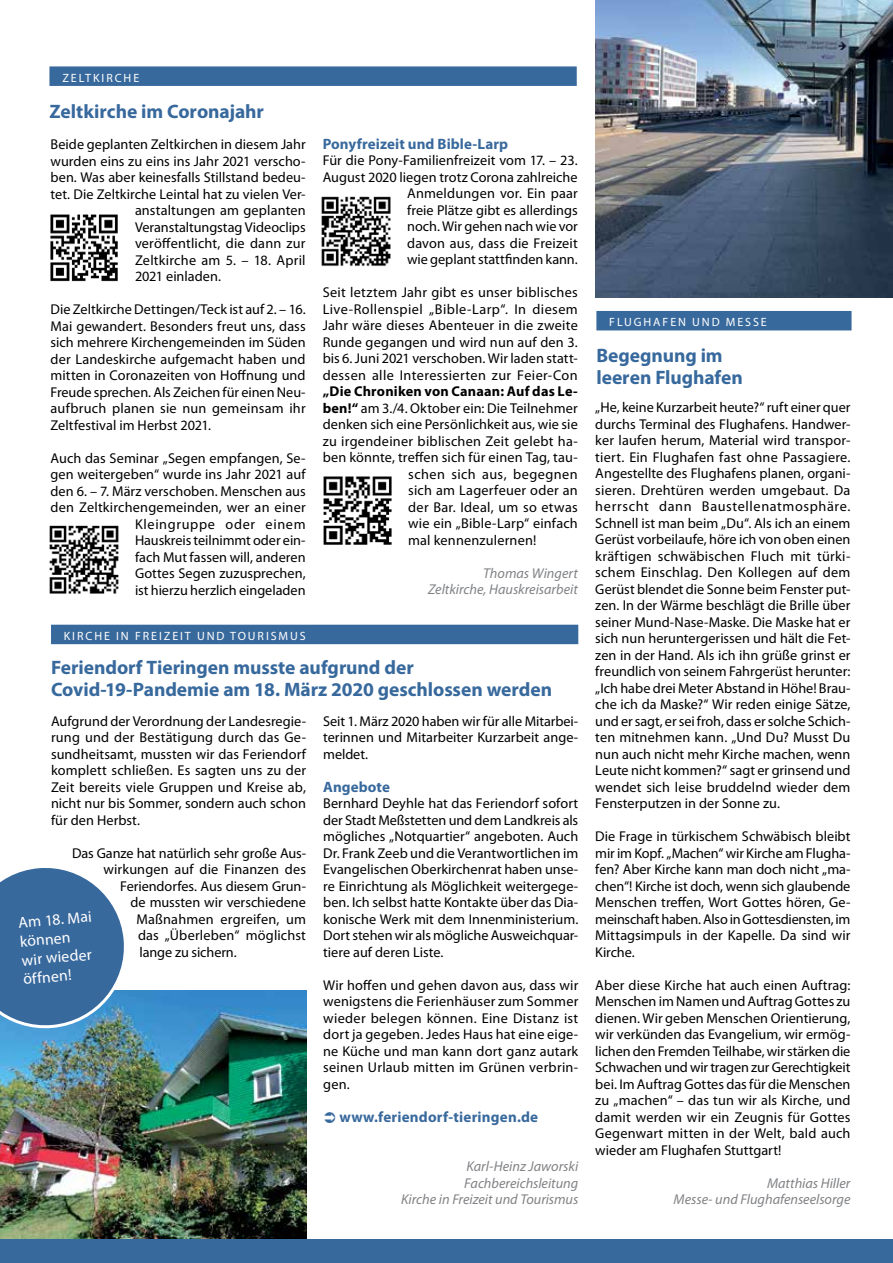
<style>
.page{position:relative;width:893px;height:1263px;background:#fff}
.page>*{position:absolute;margin:0;border:0;box-sizing:border-box;transform-origin:0 0}
.t1{font:700 19.5px/22.5px "Myriad Pro";letter-spacing:-.005em;color:#38699d}
.t2{font:15.75px/18.9px "Myriad Pro";color:#fff}
.t3{font:700 15px "Myriad Pro";letter-spacing:.01em;color:#38699d}
.t4{font:14.25px/16.5px "Myriad Pro";letter-spacing:.005em;color:#000;text-align:justify}
.t5{font:italic 14.25px/16.5px "Myriad Pro";color:#808285;text-align:right}
.t6{font:700 14.25px "Myriad Pro";letter-spacing:.015em;color:#000}
.t7{font:14.25px "Myriad Pro";letter-spacing:.03em;color:#000}
.t8{font:12px "Myriad Pro";letter-spacing:.16em;color:#fff}
.s1{font-weight:700}
</style>
<div class="page">
<img style="left:595px;top:0;width:298px;height:297px">
<div style="left:49px;top:66px;width:528px;height:20px;background:#38699d"></div>
<div style="left:51px;top:625px;width:527px;height:19px;background:#38699d"></div>
<div style="left:596px;top:311px;width:255px;height:19px;background:#38699d"></div>
<img style="left:50px;top:214px;width:68px;height:68px">
<img style="left:49px;top:525px;width:70px;height:69px">
<img style="left:321px;top:196px;width:70px;height:70px">
<img style="left:323px;top:476px;width:69px;height:69px">
<img style="left:0;top:990px;width:306px;height:249px">
<div style="left:0;top:1239px;width:893px;height:24px;background:#38699d"></div>
<svg style="left:0;top:868px;width:129px;height:162px;background:#537fac"></svg>
<p class="t8" style="left:62px;top:70px;width:78px">ZELTKIRCHE</p>
<h1 class="t1" style="left:49px;top:99px;width:216px">Zeltkirche im Coronajahr</h1>
<p class="t4" style="left:51px;top:136px;width:257px">Beide geplanten Zeltkirchen in diesem Jahr</p>
<p class="t4" style="left:51px;top:152px;width:257px">wurden eins zu eins ins Jahr 2021 verscho-</p>
<p class="t4" style="left:51px;top:169px;width:257px">ben. Was aber keinesfalls Stillstand bedeu-</p>
<p class="t4" style="left:51px;top:185px;width:257px">tet. Die Zeltkirche Leintal hat zu vielen Ver-</p>
<p class="t4" style="left:135px;top:202px;width:172px">anstaltungen am geplanten</p>
<p class="t4" style="left:135px;top:218px;width:172px">Veranstaltungstag Videoclips</p>
<p class="t4" style="left:135px;top:235px;width:172px">veröffentlicht, die dann zur</p>
<p class="t4" style="left:135px;top:251px;width:172px">Zeltkirche am 5. – 18. April</p>
<p class="t4" style="left:135px;top:268px;width:88px">2021 einladen.</p>
<p class="t4" style="left:51px;top:301px;width:257px">Die Zeltkirche Dettingen/Teck ist auf 2. – 16.<br>Mai gewandert. Besonders freut uns, dass sich mehrere Kirchengemeinden im Süden der Landeskirche aufgemacht haben und mitten in Coronazeiten von Hoffnung und Freude sprechen. Als Zeichen für einen Neu&shy;aufbruch planen sie nun gemeinsam ihr Zeltfestival im Herbst 2021.</p>
<p class="t4" style="left:51px;top:450px;width:257px;text-align:right">Auch das Seminar „Segen empfangen, Se&shy;gen weitergeben“ wurde ins Jahr 2021 auf den 6. – 7. März verschoben. Menschen aus den Zeltkirchengemeinden, wer an einer Kleingruppe oder einem<br>Hauskreis teilnimmt oder ein-<br>fach Mut fassen will, anderen<br>Gottes Segen zuzusprechen,<br>ist hierzu herzlich eingeladen</p>
<p class="t8" style="left:64px;top:628px;width:243px">KIRCHE IN FREIZEIT UND TOURISMUS</p>
<p class="t3" style="left:323px;top:134px;width:187px">Ponyfreizeit und Bible-Larp</p>
<p class="t4" style="left:323px;top:152px;width:257px;text-align:right">Für die Pony-Familienfreizeit vom 17. – 23.<br>August 2020 liegen trotz Corona zahlreiche Anmeldungen vor. Ein paar<br>freie Plätze gibt es allerdings<br>noch. Wir gehen nach wie vor<br>davon aus, dass die Freizeit<br>wie geplant stattfinden kann.</p>
<p class="t4" style="left:323px;top:284px;width:257px">Seit letztem Jahr gibt es unser biblisches Live-Rollenspiel „Bible-Larp“. In diesem Jahr wäre dieses Abenteuer in die zweite Runde gegangen und wird nun auf den 3. bis 6. Juni 2021 verschoben. Wir laden statt&shy;dessen alle Interessierten zur Feier-Con</p>
<p class="t6" style="left:323px;top:382px;width:257px">„Die Chroniken von Canaan: Auf das Le-</p>
<p class="t4" style="left:323px;top:399px;width:257px"><span class="s1">ben!“</span> am 3./4. Oktober ein: Die Teilnehmer</p>
<p class="t4" style="left:323px;top:416px;width:257px">denken sich eine Persönlichkeit aus, wie sie</p>
<p class="t4" style="left:323px;top:432px;width:257px">zu irgendeiner biblischen Zeit gelebt ha-</p>
<p class="t4" style="left:323px;top:449px;width:257px">ben könnte, treffen sich für einen Tag, tau-</p>
<p class="t7" style="left:408px;top:465px;width:171px">schen sich aus, begegnen</p>
<p class="t4" style="left:408px;top:482px;width:171px">sich am Lagerfeuer oder an</p>
<p class="t4" style="left:408px;top:498px;width:171px">der Bar. Ideal, um so etwas</p>
<p class="t4" style="left:408px;top:515px;width:171px">wie ein „Bible-Larp“ einfach</p>
<p class="t4" style="left:408px;top:531px;width:130px">mal kennenzulernen!</p>
<p class="t5" style="left:428px;top:564px;width:151px">Thomas Wingert<br>Zeltkirche, Hauskreisarbeit</p>
<h1 class="t1" style="left:51px;top:655px;width:503px">Feriendorf Tieringen musste aufgrund der<br>Covid-19-Pandemie am 18. März 2020 geschlossen werden</h1>
<p class="t4" style="left:51px;top:713px;width:257px">Aufgrund der Verordnung der Landesregie&shy;rung und der Bestätigung durch das Ge&shy;sundheitsamt, mussten wir das Feriendorf komplett schließen. Es sagten uns zu der Zeit bereits viele Gruppen und Kreise ab, nicht nur bis Sommer, sondern auch schon für den Herbst.</p>
<p class="t4" style="left:72px;top:845px;width:235px">Das Ganze hat natürlich sehr große Aus-</p>
<p class="t4" style="left:104px;top:861px;width:204px">wirkungen auf die Finanzen des</p>
<p class="t4" style="left:120px;top:878px;width:188px">Feriendorfes. Aus diesem Grun-</p>
<p class="t4" style="left:131px;top:894px;width:177px">de mussten wir verschiedene</p>
<p class="t4" style="left:137px;top:911px;width:171px">Maßnahmen ergreifen, um</p>
<p class="t4" style="left:138px;top:927px;width:169px">das „Überleben“ möglichst</p>
<p class="t4" style="left:140px;top:944px;width:99px">lange zu sichern.</p>
<p class="t4" style="left:323px;top:712px;width:257px">Seit 1. März 2020 haben wir für alle Mitarbei&shy;terinnen und Mitarbeiter Kurzarbeit ange&shy;meldet.</p>
<p class="t3" style="left:323px;top:777px;width:68px">Angebote</p>
<p class="t4" style="left:323px;top:795px;width:257px">Bernhard Deyhle hat das Feriendorf sofort der Stadt Meßstetten und dem Landkreis als mögliches „Notquartier“ angeboten. Auch Dr. Frank Zeeb und die Verantwortlichen im Evangelischen Oberkirchenrat haben unse&shy;re Einrichtung als Möglichkeit weitergege&shy;ben. Ich selbst hatte Kontakte über das Dia&shy;konische Werk mit dem Innenministerium.<br>Dort stehen wir als mögliche Ausweichquar&shy;tiere auf deren Liste.</p>
<p class="t4" style="left:323px;top:976px;width:257px">Wir hoffen und gehen davon aus, dass wir wenigstens die Ferienhäuser zum Sommer wieder belegen können. Eine Distanz ist dort ja gegeben. Jedes Haus hat eine eige&shy;ne Küche und man kann dort ganz autark seinen Urlaub mitten im Grünen verbrin&shy;gen.</p>
<p class="t3" style="left:339px;top:1107px;width:200px">www.feriendorf-tieringen.de</p>
<p class="t5" style="left:401px;top:1158px;width:179px">Karl-Heinz Jaworski<br>Fachbereichsleitung<br>Kirche in Freizeit und Tourismus</p>
<p class="t2" style="left:18px;top:913px;width:75px;rotate:-5deg">Am 18. Mai können wir wieder öffnen!</p>
<p class="t8" style="left:609px;top:315px;width:159px">FLUGHAFEN UND MESSE</p>
<h1 class="t1" style="left:596px;top:343px;width:148px">Begegnung im leeren Flughafen</h1>
<p class="t4" style="left:595px;top:399px;width:257px">„He, keine Kurzarbeit heute?“ ruft einer quer durchs Terminal des Flughafens. Handwer&shy;ker laufen herum, Material wird transpor&shy;tiert. Ein Flughafen fast ohne Passagiere.<br>Angestellte des Flughafens planen, organi&shy;sieren. Drehtüren werden umgebaut. Da herrscht dann Baustellenatmosphäre.<br>Schnell ist man beim „Du“. Als ich an einem Gerüst vorbeilaufe, höre ich von oben einen kräftigen schwäbischen Fluch mit türki&shy;schem Einschlag. Den Kollegen auf dem Gerüst blendet die Sonne beim Fenster put&shy;zen. In der Wärme beschlägt die Brille über seiner Mund-Nase-Maske. Die Maske hat er sich nun heruntergerissen und hält die Fet&shy;zen in der Hand. Als ich ihn grüße grinst er freundlich von seinem Fahrgerüst herunter: „Ich habe drei Meter Abstand in Höhe! Brau&shy;che ich da Maske?“ Wir reden einige Sätze, und er sagt, er sei froh, dass er solche Schich&shy;ten mitnehmen kann. „Und Du? Musst Du nun auch nicht mehr Kirche machen, wenn Leute nicht kommen?“ sagt er grinsend und wendet sich leise bruddelnd wieder dem Fensterputzen in der Sonne zu.</p>
<p class="t4" style="left:595px;top:828px;width:257px">Die Frage in türkischem Schwäbisch bleibt mir im Kopf. „Machen“ wir Kirche am Flugha&shy;fen? Aber Kirche kann man doch nicht „ma&shy;chen“! Kirche ist doch, wenn sich glaubende Menschen treffen, Wort Gottes hören, Ge&shy;meinschaft haben. Also in Gottesdiensten, im Mittagsimpuls in der Kapelle. Da sind wir Kirche.</p>
<p class="t4" style="left:595px;top:976px;width:257px">Aber diese Kirche hat auch einen Auftrag:<br>Menschen im Namen und Auftrag Gottes zu dienen. Wir geben Menschen Orientierung, wir verkünden das Evangelium, wir ermög&shy;lichen den Fremden Teilhabe, wir stärken die Schwachen und wir tragen zur Gerechtigkeit bei. Im Auftrag Gottes das für die Menschen zu „machen“ – das tun wir als Kirche, und damit werden wir ein Zeugnis für Gottes Gegenwart mitten in der Welt, bald auch wieder am Flughafen Stuttgart!</p>
<p class="t5" style="left:674px;top:1175px;width:178px">Matthias Hiller<br>Messe- und Flughafenseelsorge</p>
</div>
